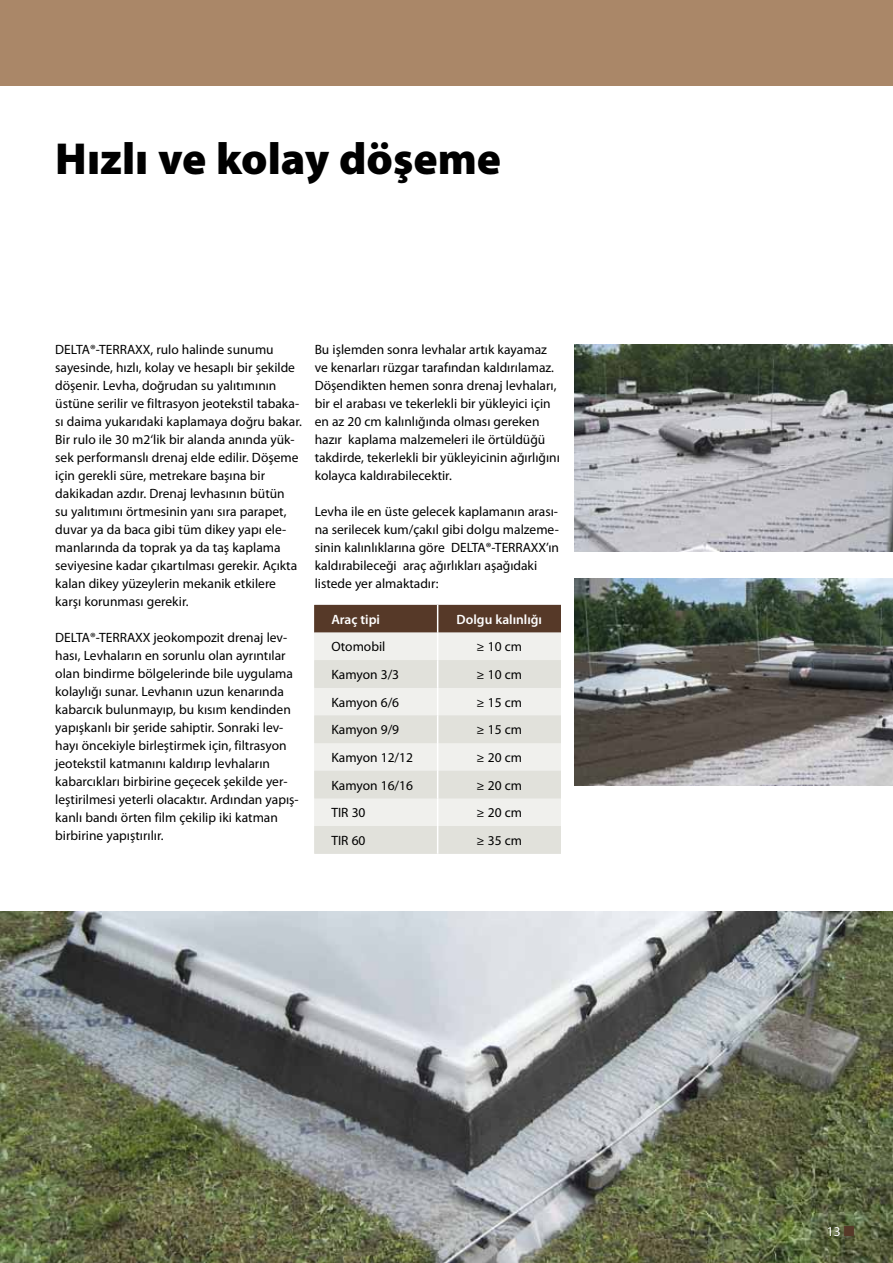
<style>
.page{position:relative;width:893px;height:1263px;background:#fff}
.page>*{position:absolute;margin:0;border:0;box-sizing:border-box;transform-origin:0 0}
.t1{font:900 45px "Myriad Pro Doerken";color:#000}
.t2{font:13.5px/18px "Myriad Pro Doerken";color:#000}
.t3{font:600 13.5px "Myriad Pro Doerken";color:#fff}
.t4{font:13.5px "Myriad Pro Doerken";color:#fff}
.s1{color:#563928}
</style>
<div class="page">
<img style="left:0;top:912px;width:893px;height:351px">
<div style="left:0;top:0;width:893px;height:85px;background:#aa8768"></div>
<img style="left:574px;top:344px;width:319px;height:208px">
<img style="left:574px;top:578px;width:319px;height:208px">
<svg style="left:314px;top:605px;width:247px;height:249px;background:#d8d5cf"></svg>
<h1 class="t1" style="left:55px;top:129px;width:447px">Hızlı ve kolay döşeme</h1>
<p class="t2" style="left:55px;top:340px;width:248px">DELTA®-TERRAXX, rulo halinde sunumu sayesinde, hızlı, kolay ve hesaplı bir şekilde döşenir. Levha, doğrudan su yalıtımının üstüne serilir ve filtrasyon jeotekstil tabaka&shy;sı daima yukarıdaki kaplamaya doğru bakar.<br>Bir rulo ile 30 m2‘lik bir alanda anında yük&shy;sek performanslı drenaj elde edilir. Döşeme için gerekli süre, metrekare başına bir dakikadan azdır. Drenaj levhasının bütün<br>su yalıtımını örtmesinin yanı sıra parapet, duvar ya da baca gibi tüm dikey yapı ele&shy;manlarında da toprak ya da taş kaplama seviyesine kadar çıkartılması gerekir. Açıkta kalan dikey yüzeylerin mekanik etkilere karşı korunması gerekir.</p>
<p class="t2" style="left:55px;top:628px;width:245px">DELTA®-TERRAXX jeokompozit drenaj lev&shy;hası, Levhaların en sorunlu olan ayrıntılar olan bindirme bölgelerinde bile uygulama kolaylığı sunar. Levhanın uzun kenarında kabarcık bulunmayıp, bu kısım kendinden yapışkanlı bir şeride sahiptir. Sonraki lev&shy;hayı öncekiyle birleştirmek için, filtrasyon jeotekstil katmanını kaldırıp levhaların kabarcıkları birbirine geçecek şekilde yer&shy;leştirilmesi yeterli olacaktır. Ardından yapış&shy;kanlı bandı örten film çekilip iki katman birbirine yapıştırılır.</p>
<p class="t2" style="left:315px;top:340px;width:247px">Bu işlemden sonra levhalar artık kayamaz ve kenarları rüzgar tarafından kaldırılamaz.<br>Döşendikten hemen sonra drenaj levhaları, bir el arabası ve tekerlekli bir yükleyici için en az 20 cm kalınlığında olması gereken hazır kaplama malzemeleri ile örtüldüğü takdirde, tekerlekli bir yükleyicinin ağırlığını kolayca kaldırabilecektir.</p>
<p class="t2" style="left:315px;top:502px;width:246px">Levha ile en üste gelecek kaplamanın arası&shy;na serilecek kum/çakıl gibi dolgu malzeme&shy;sinin kalınlıklarına göre DELTA®-TERRAXX’ın kaldırabileceği araç ağırlıkları aşağıdaki listede yer almaktadır:</p>
<p class="t3" style="left:331px;top:611px;width:73px">Vehicle type</p>
<p class="t3" style="left:446px;top:611px;width:109px">Granular sub-base</p>
<p class="t2" style="left:331px;top:633px;width:79px;line-height:27.6px">Passenger car<br>Truck 3/3<br>Truck 6/6<br>Truck 9/9<br>Truck 12/12<br>Truck 16/16</p>
<p class="t3" style="left:331px;top:611px;width:50px">Araç tipi</p>
<p class="t3" style="left:457px;top:611px;width:87px">Dolgu kalınlığı</p>
<p class="t2" style="left:331px;top:638px;width:56px">Otomobil</p>
<p class="t2" style="left:477px;top:638px;width:47px">≥ 10 cm</p>
<p class="t2" style="left:331px;top:665px;width:69px">Kamyon 3/3</p>
<p class="t2" style="left:477px;top:665px;width:47px">≥ 10 cm</p>
<p class="t2" style="left:331px;top:693px;width:69px">Kamyon 6/6</p>
<p class="t2" style="left:477px;top:693px;width:47px">≥ 15 cm</p>
<p class="t2" style="left:331px;top:721px;width:69px">Kamyon 9/9</p>
<p class="t2" style="left:477px;top:721px;width:47px">≥ 15 cm</p>
<p class="t2" style="left:331px;top:748px;width:83px">Kamyon 12/12</p>
<p class="t2" style="left:477px;top:748px;width:47px">≥ 20 cm</p>
<p class="t2" style="left:331px;top:776px;width:83px">Kamyon 16/16</p>
<p class="t2" style="left:477px;top:776px;width:47px">≥ 20 cm</p>
<p class="t2" style="left:331px;top:803px;width:36px">TIR 30</p>
<p class="t2" style="left:477px;top:803px;width:47px">≥ 20 cm</p>
<p class="t2" style="left:331px;top:831px;width:36px">TIR 60</p>
<p class="t2" style="left:477px;top:831px;width:47px">≥ 35 cm</p>
<p class="t4" style="left:827px;top:1223px;width:29px">13<span class="s1">■</span></p>
</div>
